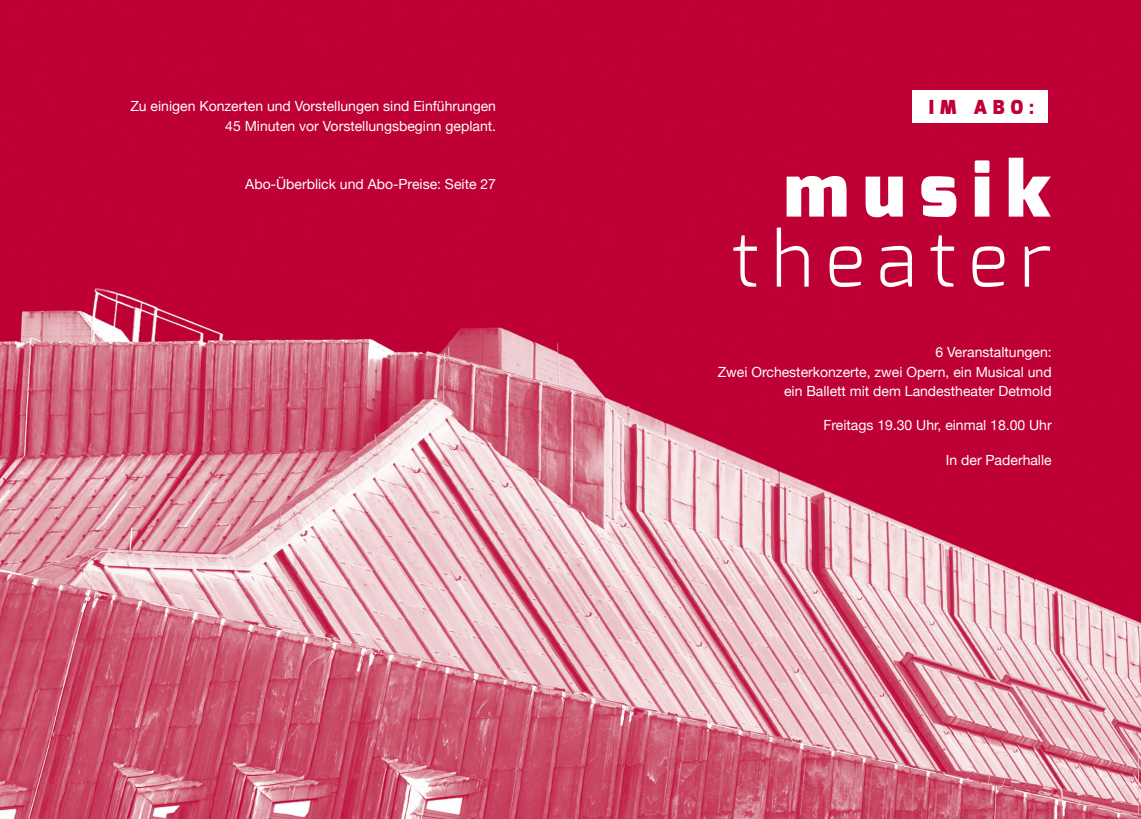
<style>
.page{position:relative;width:1141px;height:819px;background:#fff}
.page>*{position:absolute;margin:0;border:0;box-sizing:border-box;transform-origin:0 0}
.t1{font:300 75.25px "Exo";letter-spacing:.165em;color:#fff}
.t2{font:900 75.25px "Exo";letter-spacing:.195em;color:#fff}
.t3{font:900 19.25px "Exo";color:#bf0038}
.t4{font:14px/19.2px "Helvetica Neue";color:#fff;text-align:right}
</style>
<div class="page">
<img style="left:0;top:0;width:1141px;height:819px">
<div style="left:913px;top:90px;width:135px;height:33px;background:#fff"></div>
<p class="t4" style="left:130px;top:98px;width:367px">Zu einigen Konzerten und Vorstellungen sind Einführungen<br>45 Minuten vor Vorstellungsbeginn geplant.</p>
<p class="t4" style="left:245px;top:175px;width:252px">Abo-Überblick und Abo-Preise: Seite 27</p>
<h2 class="t3" style="left:929px;top:94px;width:107px">IM ABO:</h2>
<h1 class="t2" style="left:784px;top:141px;width:269px">musik</h1>
<h1 class="t1" style="left:732px;top:211px;width:322px">theater</h1>
<p class="t4" style="left:718px;top:343px;width:335px">6 Veranstaltungen:<br>Zwei Orchesterkonzerte, zwei Opern, ein Musical und ein Ballett mit dem Landestheater Detmold</p>
<p class="t4" style="left:823px;top:416px;width:230px">Freitags 19.30 Uhr, einmal 18.00 Uhr</p>
<p class="t4" style="left:946px;top:451px;width:107px">In der Paderhalle</p>
</div>
